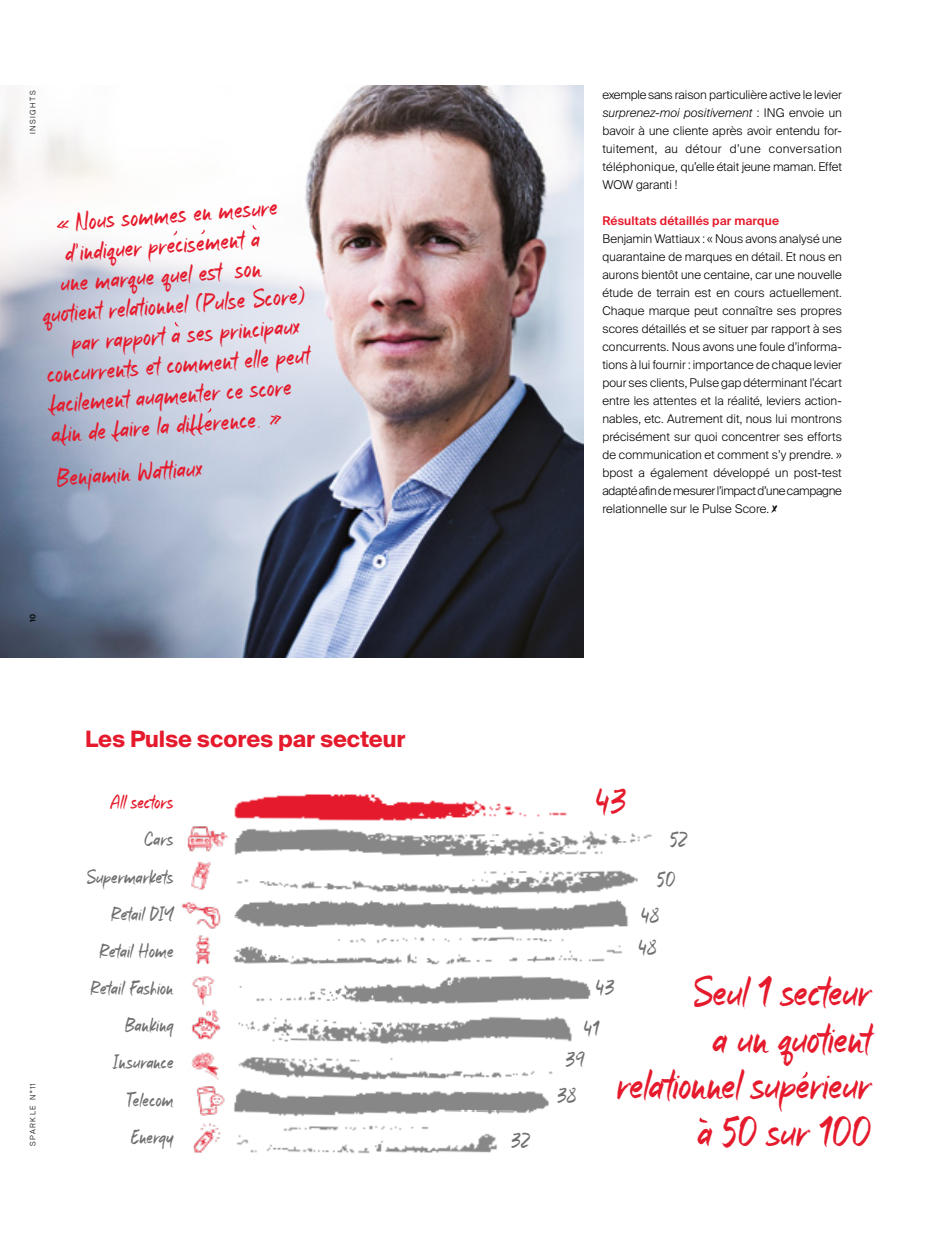
<style>
.page{position:relative;width:927px;height:1236px;background:#fff}
.page>*{position:absolute;margin:0;border:0;box-sizing:border-box;transform-origin:0 0}
.t1{font:45px/46.5px "Marker Mark";letter-spacing:-.015em;color:#e51a2c;text-align:right}
.t2{font:37.5px "Marker Mark";color:#e51a2c}
.t3{font:27px "Marker Mark";color:#e51a2c}
.t4{font:700 22.5px "Suisse Intl";letter-spacing:-.005em;color:#e51a2c}
.t5{font:22.5px/40.5px "Marker Mark";letter-spacing:-.015em;color:#706f6f;text-align:center}
.t6{font:21px/37.2px "Marker Mark";letter-spacing:-.005em;color:#706f6f;text-align:right}
.t7{font:21px "Marker Mark";color:#e51a2c}
.t8{font:300 12px/18px "Suisse Intl";color:#000;text-align:justify}
.t9{font:600 12px "Suisse Intl";letter-spacing:.01em;color:#e51a2c}
.t10{font:300 7.5px "Suisse Intl";letter-spacing:.2em;color:#000}
.t11{font:600 7.5px "Suisse Intl";color:#000}
.s1{font-family:"Breakable";font-size:19.5px}
.s2{font-style:italic}
.s3{font-family:"Marker Mark";font-weight:400;font-size:18px}
</style>
<div class="page">
<img style="left:0;top:85px;width:583px;height:572px">
<img style="left:234px;top:794px;width:333px;height:22px">
<img style="left:239px;top:975px;width:352px;height:30px">
<img style="left:234px;top:816px;width:418px;height:31px">
<img style="left:238px;top:1016px;width:334px;height:28px">
<img style="left:234px;top:847px;width:404px;height:41px">
<img style="left:234px;top:1088px;width:315px;height:28px">
<img style="left:236px;top:1116px;width:262px;height:38px">
<img style="left:187px;top:826px;width:41px;height:26px">
<img style="left:191px;top:861px;width:20px;height:29px">
<img style="left:181px;top:902px;width:40px;height:27px">
<img style="left:196px;top:935px;width:14px;height:29px">
<img style="left:191px;top:976px;width:24px;height:29px">
<img style="left:192px;top:1009px;width:29px;height:29px">
<img style="left:191px;top:1052px;width:28px;height:28px">
<img style="left:196px;top:1086px;width:29px;height:29px">
<img style="left:193px;top:1123px;width:28px;height:29px">
<img style="left:234px;top:888px;width:394px;height:37px">
<img style="left:233px;top:925px;width:395px;height:40px">
<img style="left:238px;top:1057px;width:315px;height:23px">
<svg style="left:699px;top:1117px;width:9px;height:5px"></svg>
<svg style="left:252px;top:225px;width:5px;height:5px"></svg>
<svg style="left:175px;top:322px;width:4px;height:4px"></svg>
<svg style="left:173px;top:231px;width:4px;height:4px"></svg>
<svg style="left:207px;top:408px;width:4px;height:4px"></svg>
<svg style="left:201px;top:229px;width:4px;height:5px"></svg>
<svg style="left:801px;top:1071px;width:7px;height:7px"></svg>
<p class="t10" style="left:29px;top:134px;width:45px;rotate:-90deg">INSIGHTS</p>
<h3 class="t3" style="left:55px;top:210px;width:224px;rotate:-4deg"><span class="s1">«</span> Nous sommes en mesure</h3>
<h3 class="t3" style="left:64px;top:240px;width:197px;rotate:-4deg">d'indiquer precisement a</h3>
<h3 class="t3" style="left:60px;top:270px;width:203px;rotate:-4deg">une marque quel est son</h3>
<h3 class="t3" style="left:42px;top:301px;width:266px;rotate:-4deg">quotient relationnel (Pulse Score)</h3>
<h3 class="t3" style="left:71px;top:329px;width:230px;rotate:-4deg">par rapport a ses principaux</h3>
<h3 class="t3" style="left:46px;top:361px;width:265px;rotate:-4deg">concurrents et comment elle peut</h3>
<h3 class="t3" style="left:48px;top:391px;width:245px;rotate:-4deg">facilement augmenter ce score</h3>
<h3 class="t3" style="left:51px;top:421px;width:233px;rotate:-4deg">afin de faire la difference. <span class="s1">»</span></h3>
<h3 class="t3" style="left:55px;top:465px;width:148px;rotate:-4deg">Benjamin Wattiaux</h3>
<p class="t11" style="left:29px;top:622px;width:9px;rotate:-90deg">10</p>
<p class="t10" style="left:29px;top:1145px;width:64px;rotate:-90deg">SPARKLE N°11</p>
<h3 class="t4" style="left:85px;top:726px;width:322px">Les Pulse scores par secteur</h3>
<h3 class="t7" style="left:110px;top:792px;width:65px">All sectors</h3>
<h3 class="t6" style="left:86px;top:822px;width:89px">Cars<br>Supermarkets<br>Retail DIY<br>Retail Home<br>Retail Fashion<br>Banking<br>Insurance<br>Telecom<br>Energy</h3>
<p class="t8" style="left:602px;top:86px;width:241px">exemple sans raison particulière active le levier <span class="s2">surprenez-moi positivement</span> : ING envoie un bavoir à une cliente après avoir entendu for&shy;tuitement, au détour d’une conversation téléphonique, qu’elle était jeune maman. Effet WOW garanti !</p>
<p class="t9" style="left:602px;top:214px;width:178px">Résultats détaillés par marque</p>
<p class="t8" style="left:602px;top:230px;width:241px">Benjamin Wattiaux : « Nous avons analysé une quarantaine de marques en détail. Et nous en aurons bientôt une centaine, car une nouvelle étude de terrain est en cours actuellement.<br>Chaque marque peut connaître ses propres scores détaillés et se situer par rapport à ses concurrents. Nous avons une foule d’informa&shy;tions à lui fournir : importance de chaque levier pour ses clients, Pulse gap déterminant l’écart entre les attentes et la réalité, leviers action&shy;nables, etc. Autrement dit, nous lui montrons précisément sur quoi concentrer ses efforts de communication et comment s’y prendre. » bpost a également développé un post-test adapté afin de mesurer l’impact d’une campagne relationnelle sur le Pulse Score. <span class="s3">x</span></p>
<h3 class="t5" style="left:511px;top:1121px;width:21px">32</h3>
<h2 class="t2" style="left:594px;top:783px;width:34px">43</h2>
<h3 class="t5" style="left:657px;top:820px;width:32px">52<br>50</h3>
<h3 class="t5" style="left:638px;top:901px;width:24px;line-height:31.5px;text-align:left">48<br>48</h3>
<h1 class="t1" style="left:617px;top:971px;width:256px">Seul 1 secteur<br>a un quotient relationnel superieur a 50 sur 100</h1>
<h3 class="t5" style="left:583px;top:968px;width:33px;text-align:left;text-indent:12px">43<br>41</h3>
<h3 class="t5" style="left:557px;top:1043px;width:30px;line-height:36px">39<br>38</h3>
</div>
